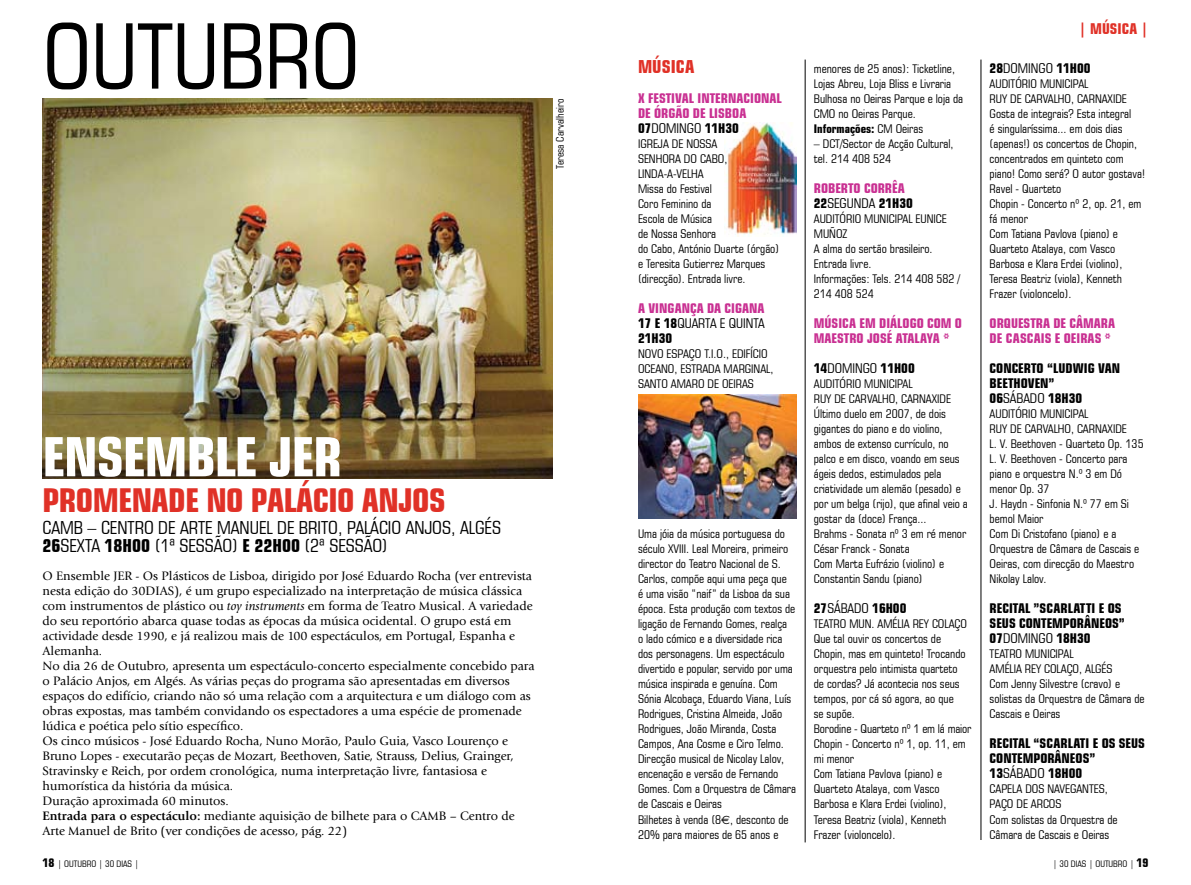
<style>
.page{position:relative;width:1191px;height:885px;background:#fff}
.page>*{position:absolute;margin:0;border:0;box-sizing:border-box;transform-origin:0 0}
.t1{font:condensed 90px "Square 721 BT";color:#000}
.t2{font:700 condensed 54px "Square 721 BT";color:#fff}
.t3{font:700 condensed 33px "Square 721 BT";letter-spacing:-.015em;color:#e03127}
.t4{font:condensed 18px "Square 721 BT";color:#000}
.t5{font:700 condensed 18px "Square 721 BT";color:#e03127}
.t6{font:700 condensed 15px "Square 721 BT";color:#e03127}
.t7{font:700 condensed 13.5px/15px "Square 721 BT";color:#c93092}
.t8{font:700 condensed 13.5px/15px "Square 721 BT";color:#000}
.t9{font:12.75px/15px "Giovanni";color:#000}
.t10{font:condensed 12px/15px "Square 721 BT";color:#000}
.t11{font:condensed 10.5px "Square 721 BT";color:#000}
.t12{font:condensed 9px "Square 721 BT";color:#000}
.s1{color:#000}
.s2{font-weight:400;color:#000}
.s3{font-weight:400}
.s4{font-weight:700}
.s5{font-family:"Euro Sans";font-stretch:normal}
.s6{font-style:italic}
.s7{font-weight:700;font-size:12px}
</style>
<div class="page">
<img style="left:724px;top:123px;width:73px;height:113px">
<img style="left:43px;top:99px;width:510px;height:379px">
<hr style="left:980px;top:60px;width:1px;height:779px;background:#000">
<hr style="left:805px;top:60px;width:1px;height:782px;background:#000">
<img style="left:638px;top:394px;width:159px;height:124px">
<h1 class="t1" style="left:43px;top:2px;width:93px">Outubro</h1>
<p class="t6" style="left:1079px;top:20px;width:71px">| MÚSICA |</p>
<h3 class="t5" style="left:638px;top:56px;width:24px">MÚSICA</h3>
<p class="t7" style="left:638px;top:91px;width:145px">X FESTIVAL INTERNACI ONAL<br>DE ÓRGÃO DE LISBOA<br><span class="s1">07</span><span class="s2">DOMINGO</span> <span class="s1">11H30</span></p>
<p class="t10" style="left:638px;top:136px;width:63px">Igreja de Nossa<br>Senhora</p>
<p class="t8" style="left:989px;top:61px;width:102px">28<span class="s3">DOMINGO</span> 11H00</p>
<p class="t10" style="left:989px;top:76px;width:12px">Audit</p>
<p class="t10" style="left:1015px;top:76px;width:40px">ório Munici</p>
<p class="t10" style="left:1072px;top:76px;width:12px">pal</p>
<p class="t10" style="left:989px;top:91px;width:48px">Ruy de Carval</p>
<p class="t10" style="left:1057px;top:91px;width:32px">ho, Carnaxid</p>
<p class="t10" style="left:814px;top:61px;width:151px">menores de 25 anos): Ticketline,<br>Lojas Abreu, Loja Bliss e Livraria<br>Bulhosa no Oeiras Parque e loja da<br>CMO no Oeiras Parque.<br><span class="s4">INFORMAÇÕES:</span> CM Oeiras</p>
<p class="t10" style="left:814px;top:136px;width:141px">– DCT/Sector de Acção Cultural, tel. 214 408 524</p>
<p class="t7" style="left:814px;top:181px;width:101px">ROBERTO CORRÊA<br><span class="s1">22</span><span class="s2">SEGUNDA</span> <span class="s1">21H30</span></p>
<p class="t10" style="left:814px;top:211px;width:12px">Audit</p>
<p class="t10" style="left:839px;top:211px;width:40px">ório Munici</p>
<p class="t10" style="left:897px;top:211px;width:25px">pal Eunic</p>
<p class="t10" style="left:941px;top:211px;width:6px">e</p>
<p class="t10" style="left:814px;top:226px;width:148px">Muñoz<br>A alma do sertão brasileiro.<br>Entrada livre.<br>Informações: Tels. 214 408 582 /<br>214 408 524</p>
<p class="t7" style="left:814px;top:316px;width:18px">MÚSICA</p>
<p class="t10" style="left:989px;top:91px;width:157px;text-indent:132px">e<br>Gosta de integrais? Esta integral<br>é singularíssima... em dois dias (apenas!) os concertos de Chopin, concentrados em quinteto com piano! Como será? O autor gostava!<br>Ravel - Quarteto<br>Chopin - Concerto nº 2, op. 21, em fá menor<br>Com Tatiana Pavlova (piano) e<br>Quarteto Atalaya, com Vasco<br>Barbosa e Klara Erdei (violino),<br>Teresa Beatriz (viola), Kenneth<br>Frazer (violoncelo).</p>
<p class="t7" style="left:989px;top:316px;width:126px">ORQUESTRA DE CÂMARA<br>DE CASCAIS</p>
<p class="t11" style="left:554px;top:169px;width:71px;rotate:-90deg">Teresa Carvalheiro</p>
<p class="t10" style="left:684px;top:151px;width:45px">do Cabo ,</p>
<p class="t10" style="left:638px;top:166px;width:143px;text-indent:26px">-a-Velha<br>Missa do Festival<br>Coro Feminino da<br>Escola de Música<br>de Nossa Senhora<br>do Cabo, António Duarte (órgão) e Teresita Gutierrez Marques (direcção). Entrada livre.</p>
<p class="t7" style="left:638px;top:301px;width:128px;text-align:justify">A VI NGANÇA DA CIGANA <span class="s1">17 E 18</span><span class="s2">QUARTA E QUINTA </span><span class="s1">21H30</span></p>
<p class="t10" style="left:638px;top:346px;width:14px">Novo</p>
<p class="t10" style="left:638px;top:166px;width:11px">Linda</p>
<p class="t7" style="left:814px;top:316px;width:150px;text-indent:46px">EM DIÁLOGO COM O<br>MAESTRO JOSÉ ATALAYA *</p>
<p class="t8" style="left:814px;top:361px;width:102px">14<span class="s3">DOMINGO</span> 11H00</p>
<p class="t10" style="left:814px;top:376px;width:12px">Audit</p>
<p class="t10" style="left:839px;top:376px;width:40px">ório Munici</p>
<p class="t10" style="left:897px;top:376px;width:12px">pal</p>
<p class="t10" style="left:814px;top:391px;width:48px">Ruy de Carval</p>
<p class="t10" style="left:882px;top:391px;width:32px">ho, Carnaxid</p>
<p class="t10" style="left:946px;top:391px;width:6px">e</p>
<p class="t10" style="left:814px;top:406px;width:155px">Último duelo em 2007, de dois gigantes do piano e do violino, ambos de extenso currículo, no palco e em disco, voando em seus ágeis dedos, estimulados pela criatividade um alemão (pesado) e por um belga (rijo), que afinal veio a gostar da (doce) França...<br>Brahms - Sonata nº 3 em ré menor<br>César Franck - Sonata<br>Com Marta Eufrázio (violino) e<br>Constantin Sandu (piano)</p>
<p class="t8" style="left:814px;top:601px;width:94px">27<span class="s3">SÁBADO</span> 16H00</p>
<p class="t10" style="left:814px;top:616px;width:17px">Teatro</p>
<p class="t7" style="left:1054px;top:331px;width:57px">E OEIRAS *</p>
<p class="t8" style="left:989px;top:361px;width:132px">CONCERTO “LUDWIG VAN<br>BEETHOVEN”<br>06<span class="s3">SÁBADO</span> 18H30</p>
<p class="t10" style="left:989px;top:406px;width:12px">Audit</p>
<p class="t10" style="left:1015px;top:406px;width:40px">ório Munici</p>
<p class="t10" style="left:1072px;top:406px;width:12px">pal</p>
<p class="t10" style="left:989px;top:421px;width:48px">Ruy de Carval</p>
<p class="t10" style="left:1057px;top:421px;width:32px">ho, Carnaxid</p>
<p class="t10" style="left:638px;top:346px;width:121px;text-indent:29px">Espaço T.I.O., Edifício<br>Oceano , Estrada</p>
<p class="t10" style="left:723px;top:361px;width:16px">Marginal</p>
<p class="t10" style="left:770px;top:361px;width:4px">,</p>
<p class="t10" style="left:638px;top:376px;width:13px">Santo</p>
<p class="t10" style="left:671px;top:376px;width:14px">Amaro</p>
<p class="t10" style="left:707px;top:376px;width:32px">de Oeiras</p>
<p class="t10" style="left:989px;top:421px;width:155px;text-indent:132px">e<br>L. V. Beethoven - Quarteto Op. 135<br>L. V. Beethoven - Concerto para piano e orquestra N.º 3 em Dó menor Op. 37<br>J. Haydn - Sinfonia N.º 77 em Si bemol Maior<br>Com Di Cristofano (piano) e a<br>Orquestra de Câmara de Cascais e<br>Oeiras, com direcção do Maestro<br>Nikolay Lalov.</p>
<p class="t8" style="left:989px;top:601px;width:137px">RECITAL ”SCARLATTI E OS<br>SEUS CONTEMPORÂNEOS”<br>07<span class="s3">DOMINGO</span> 18H30</p>
<p class="t10" style="left:989px;top:646px;width:17px">Teatro</p>
<p class="t10" style="left:1025px;top:646px;width:15px">Munici</p>
<h2 class="t2" style="left:43px;top:424px;width:273px">ENSEMBLE JER</h2>
<h3 class="t3" style="left:43px;top:480px;width:402px">PROMENADE NO PALÁCIO ANJOS</h3>
<h3 class="t4" style="left:43px;top:517px;width:85px">CAMB – Centro</h3>
<h3 class="t4" style="left:158px;top:517px;width:158px">de Arte Manuel de Brito</h3>
<h3 class="t4" style="left:338px;top:517px;width:18px">, Palácio</h3>
<h3 class="t4" style="left:406px;top:517px;width:95px">Anjos , Alg és</h3>
<h3 class="t4" style="left:43px;top:535px;width:347px"><span class="s4">26</span>SEXTA <span class="s4">18H00</span> (1ª sessão) <span class="s4">E 22H00</span> (2ª sessão)</h3>
<p class="t10" style="left:638px;top:526px;width:159px">Uma jóia da música portuguesa do século XVIII. Leal Moreira, primeiro director do Teatro Nacional de S.<br>Carlos, compõe aqui uma peça que<br>é uma visão “naif” da Lisboa da sua época. Esta produção com textos de ligação de Fernando Gomes, realça<br>o lado cómico e a diversidade rica dos personagens. Um espectáculo divertido e popular, servido por uma música inspirada e genuína. Com<br>Sónia Alcobaça, Eduardo Viana, Luís<br>Rodrigues, Cristina Almeida, João<br>Rodrigues, João Miranda, Costa<br>Campos, Ana Cosme e Ciro Telmo.<br>Direcção musical de Nicolay Lalov, encenação e versão de Fernando<br>Gomes. Com a Orquestra de Câmara de Cascais e Oeiras<br>Bilhetes à venda (8<span class="s5">€</span>, desconto de<br>20% para maiores de 65 anos e</p>
<p class="t9" style="left:43px;top:568px;width:493px">O Ensemble JER - Os Plásticos de Lisboa, dirigido por José Eduardo Rocha (ver entrevista nesta edição do 30DIAS), é um grupo especializado na interpretação de música clássica com instrumentos de plástico ou <span class="s6">toy instruments</span> em forma de Teatro Musical. A variedade do seu reportório abarca quase todas as épocas da música ocidental. O grupo está em actividade desde 1990, e já realizou mais de 100 espectáculos, em Portugal, Espanha e Alemanha.<br>No dia 26 de Outubro, apresenta um espectáculo-concerto especialmente concebido para o Palácio Anjos, em Algés. As várias peças do programa são apresentadas em diversos espaços do edifício, criando não só uma relação com a arquitectura e um diálogo com as obras expostas, mas também convidando os espectadores a uma espécie de promenade lúdica e poética pelo sítio específico.<br>Os cinco músicos - José Eduardo Rocha, Nuno Morão, Paulo Guia, Vasco Lourenço e Bruno Lopes - executarão peças de Mozart, Beethoven, Satie, Strauss, Delius, Grainger, Stravinsky e Reich, por ordem cronológica, numa interpretação livre, fantasiosa e humorística da história da música.<br>Duração aproximada 60 minutos.<br><span class="s4">Entrada para o espectáculo:</span> mediante aquisição de bilhete para o CAMB – Centro de Arte Manuel de Brito (ver condições de acesso, pág. 22)</p>
<p class="t10" style="left:814px;top:616px;width:159px;text-indent:35px">Mun . Amélia Rey Colaço<br>Que tal ouvir os concertos de<br>Chopin, mas em quinteto! Trocando orquestra pelo intimista quarteto<br>de cordas? Já acontecia nos seus tempos, por cá só agora, ao que<br>se supõe.<br>Borodine - Quarteto nº 1 em lá maior<br>Chopin - Concerto nº 1, op. 11, em mi menor<br>Com Tatiana Pavlova (piano) e<br>Quarteto Atalaya, com Vasco<br>Barbosa e Klara Erdei (violino),<br>Teresa Beatriz (viola), Kenneth<br>Frazer (violoncelo).</p>
<p class="t10" style="left:989px;top:646px;width:156px;text-indent:68px">pal<br>Amélia Rey Colaço, Algés<br>Com Jenny Silvestre (cravo) e solistas da Orquestra de Câmara de<br>Cascais e Oeiras</p>
<p class="t8" style="left:989px;top:736px;width:156px">RECITAL “SCARLATI E OS SEUS<br>CONTEMPORÂNEOS”<br>13<span class="s3">SÁBADO</span> 18H00</p>
<p class="t10" style="left:989px;top:781px;width:43px">Capela dos</p>
<p class="t10" style="left:1047px;top:781px;width:30px">Navegant</p>
<p class="t10" style="left:1093px;top:781px;width:15px">es,</p>
<p class="t10" style="left:989px;top:796px;width:129px">Paço de Arcos<br>Com solistas da Orquestra de<br>Câmara de Cascais e Oeiras</p>
<p class="t12" style="left:43px;top:858px;width:98px"><span class="s7">18</span> | OUTUBRO | 30 DIAS |</p>
<p class="t12" style="left:1052px;top:858px;width:97px">| 30 DIAS | OUTUBRO | <span class="s7">19</span></p>
</div>
